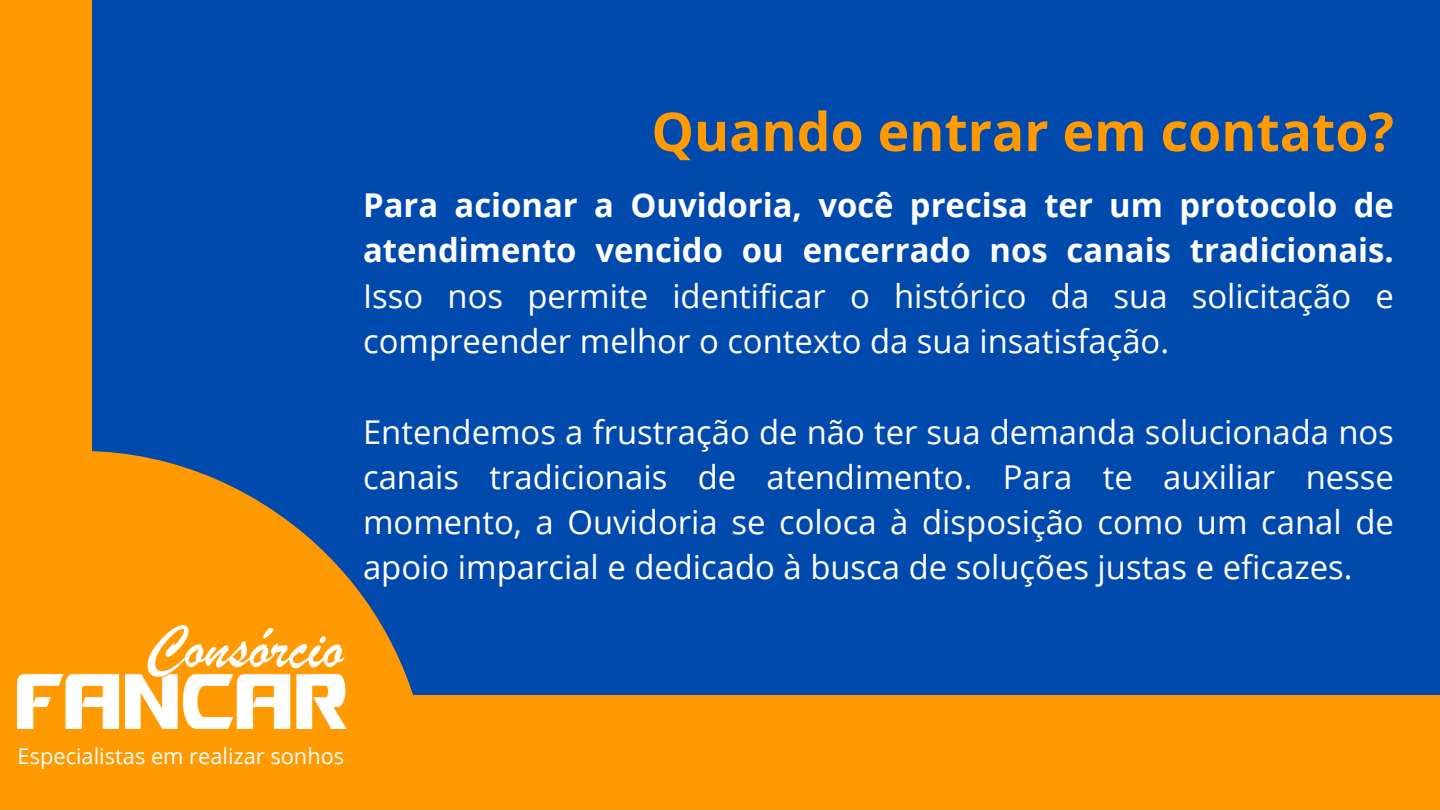
<style>
.page{position:relative;width:1440px;height:810px;background:#004aad}
.page>*{position:absolute;margin:0;border:0;box-sizing:border-box;transform-origin:0 0}
.t1{font:700 53.5px "Open Sans";color:#ff9a03}
.t2{font:32.8px/45.3px "Open Sans";color:#fff;text-align:justify}
.t3{font:700 32.8px/45.3px "Open Sans";color:#fff;text-align:justify}
.t4{font:21.8px "Open Sans";color:#fff}
.s1{font-weight:400}
</style>
<div class="page">
<svg style="left:0;top:451px;width:413px;height:244px;fill:#ff9a03"></svg>
<div style="left:0;top:695px;width:1440px;height:115px;background:#ff9a03"></div>
<div style="left:0;top:0;width:92px;height:606px;background:#ff9a03"></div>
<img style="left:18px;top:625px;width:328px;height:104px">
<p class="t1" style="left:651px;top:94px;width:744px">Quando entrar em contato?</p>
<h1 class="t3" style="left:363px;top:182px;width:1032px">Para acionar a Ouvidoria, você precisa ter um protocolo de atendimento vencido ou encerrado nos canais tradicionais.<br><span class="s1">Isso nos permite identificar o histórico da sua solicitação e compreender melhor o contexto da sua insatisfação.</span></h1>
<h2 class="t2" style="left:363px;top:408px;width:1032px">Entendemos a frustração de não ter sua demanda solucionada nos canais tradicionais de atendimento. Para te auxiliar nesse momento, a Ouvidoria se coloca à disposição como um canal de apoio imparcial e dedicado à busca de soluções justas e eficazes.</h2>
<p class="t4" style="left:18px;top:741px;width:328px">Especialistas em realizar sonhos</p>
</div>
